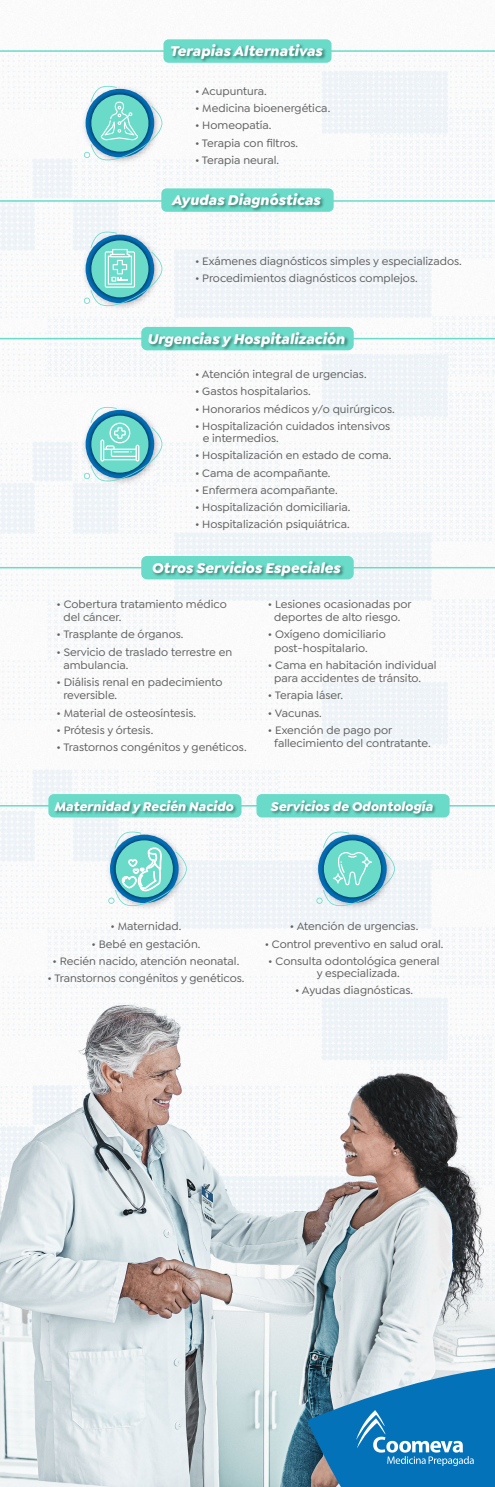
<style>
.page{position:relative;width:495px;height:1487px;background:#fff}
.page>*{position:absolute;margin:0;border:0;box-sizing:border-box;transform-origin:0 0}
.t1{font:italic 700 15px "Goldplay";color:#fff}
.t2{font:italic 700 13.5px "Goldplay";color:#fff}
.t3{font:500 11.5px/13.2px "Goldplay";color:#606060}
</style>
<div class="page">
<img style="left:0;top:39px;width:494px;height:1448px">
<hr style="left:0;top:805px;width:494px;height:2px;background:#69dbc8">
<div style="left:256px;top:794px;width:193px;height:23px;background:#69dbc8;border-radius:5px"></div>
<img style="left:268px;top:800px;width:169px;height:20px">
<svg style="left:311px;top:828px;width:84px;height:84px"></svg>
<div style="left:48px;top:794px;width:193px;height:23px;background:#69dbc8;border-radius:5px"></div>
<img style="left:52px;top:800px;width:186px;height:20px">
<svg style="left:307px;top:1364px;width:187px;height:123px;background:#3888bb"></svg>
<hr style="left:0;top:50px;width:494px;height:2px;background:#69dbc8">
<hr style="left:0;top:200px;width:494px;height:2px;background:#69dbc8">
<div style="left:163px;top:39px;width:168px;height:24px;background:#69dbc8;border-radius:5px"></div>
<img style="left:167px;top:44px;width:160px;height:22px">
<div style="left:161px;top:188px;width:172px;height:24px;background:#69dbc8;border-radius:5px"></div>
<img style="left:169px;top:193px;width:157px;height:22px">
<hr style="left:0;top:338px;width:494px;height:1px;background:#69dbc8">
<div style="left:141px;top:327px;width:212px;height:23px;background:#69dbc8;border-radius:6px"></div>
<img style="left:145px;top:332px;width:204px;height:21px">
<hr style="left:0;top:567px;width:494px;height:1px;background:#69dbc8">
<div style="left:141px;top:556px;width:212px;height:23px;background:#69dbc8;border-radius:6px"></div>
<img style="left:149px;top:561px;width:196px;height:21px">
<svg style="left:79px;top:83px;width:84px;height:84px"></svg>
<svg style="left:79px;top:228px;width:84px;height:84px"></svg>
<svg style="left:79px;top:404px;width:84px;height:84px"></svg>
<svg style="left:104px;top:825px;width:84px;height:87px"></svg>
<h1 class="t1" style="left:169px;top:42px;width:154px">Terapias Alternativas</h1>
<p class="t3" style="left:195px;top:84px;width:73px">• Acupuntura.</p>
<p class="t3" style="left:195px;top:102px;width:136px">• Medicina bioenergética.</p>
<p class="t3" style="left:195px;top:119px;width:78px">• Homeopatía.</p>
<p class="t3" style="left:195px;top:136px;width:105px">• Terapia con filtros.</p>
<p class="t3" style="left:195px;top:153px;width:86px">• Terapia neural.</p>
<h1 class="t1" style="left:171px;top:191px;width:150px">Ayudas Diagnósticas</h1>
<p class="t3" style="left:195px;top:254px;width:268px">• Exámenes diagnósticos simples y especializados.</p>
<p class="t3" style="left:195px;top:272px;width:224px">• Procedimientos diagnósticos complejos.</p>
<h1 class="t1" style="left:147px;top:329px;width:199px">Urgencias y Hospitalización</h1>
<p class="t3" style="left:195px;top:368px;width:173px">• Atención integral de urgencias.</p>
<p class="t3" style="left:195px;top:385px;width:117px">• Gastos hospitalarios.</p>
<p class="t3" style="left:195px;top:402px;width:201px">• Honorarios médicos y/o quirúrgicos.</p>
<p class="t3" style="left:202px;top:420px;width:189px;line-height:12.2px;text-indent:-8px">• Hospitalización cuidados intensivos e intermedios.</p>
<p class="t3" style="left:195px;top:449px;width:198px">• Hospitalización en estado de coma.</p>
<p class="t3" style="left:195px;top:466px;width:137px">• Cama de acompañante.</p>
<p class="t3" style="left:195px;top:483px;width:144px">• Enfermera acompañante.</p>
<p class="t3" style="left:195px;top:501px;width:157px">• Hospitalización domiciliaria.</p>
<p class="t3" style="left:195px;top:518px;width:156px">• Hospitalización psiquiátrica.</p>
<h1 class="t1" style="left:151px;top:558px;width:190px">Otros Servicios Especiales</h1>
<p class="t3" style="left:63px;top:597px;width:165px;text-indent:-7px">• Cobertura tratamiento médico del cáncer.</p>
<p class="t3" style="left:56px;top:628px;width:128px">• Trasplante de órganos.</p>
<p class="t3" style="left:63px;top:645px;width:170px;text-indent:-7px">• Servicio de traslado terrestre en ambulancia.</p>
<p class="t3" style="left:63px;top:676px;width:160px;text-indent:-7px">• Diálisis renal en padecimiento reversible.</p>
<p class="t3" style="left:56px;top:706px;width:141px">• Material de osteosíntesis.</p>
<p class="t3" style="left:56px;top:723px;width:98px">• Prótesis y órtesis.</p>
<p class="t3" style="left:56px;top:741px;width:191px">• Trastornos congénitos y genéticos.</p>
<p class="t2" style="left:54px;top:798px;width:180px">Maternidad y Recién Nacido</p>
<p class="t3" style="left:267px;top:597px;width:145px;text-align:center">• Lesiones ocasionadas por deportes de alto riesgo.</p>
<p class="t3" style="left:274px;top:628px;width:113px;text-indent:-6px">• Oxígeno domiciliario post-hospitalario.</p>
<p class="t3" style="left:274px;top:658px;width:164px;text-indent:-6px">• Cama en habitación individual para accidentes de tránsito.</p>
<p class="t3" style="left:267px;top:689px;width:77px">• Terapia láser.</p>
<p class="t3" style="left:267px;top:706px;width:55px">• Vacunas.</p>
<p class="t3" style="left:274px;top:723px;width:158px;text-indent:-6px">• Exención de pago por fallecimiento del contratante.</p>
<p class="t2" style="left:270px;top:798px;width:164px">Servicios de Odontología</p>
<p class="t3" style="left:110px;top:920px;width:72px">• Maternidad.</p>
<p class="t3" style="left:91px;top:937px;width:110px">• Bebé en gestación.</p>
<p class="t3" style="left:53px;top:954px;width:188px">• Recién nacido, atención neonatal.</p>
<p class="t3" style="left:47px;top:972px;width:198px">• Transtornos congénitos y genéticos.</p>
<p class="t3" style="left:289px;top:920px;width:130px">• Atención de urgencias.</p>
<p class="t3" style="left:264px;top:937px;width:180px">• Control preventivo en salud oral.</p>
<p class="t3" style="left:316px;top:955px;width:124px;line-height:12.2px;text-indent:-48px">• Consulta odontológica general y especializada.</p>
<p class="t3" style="left:295px;top:984px;width:119px">• Ayudas diagnósticas.</p>
</div>
